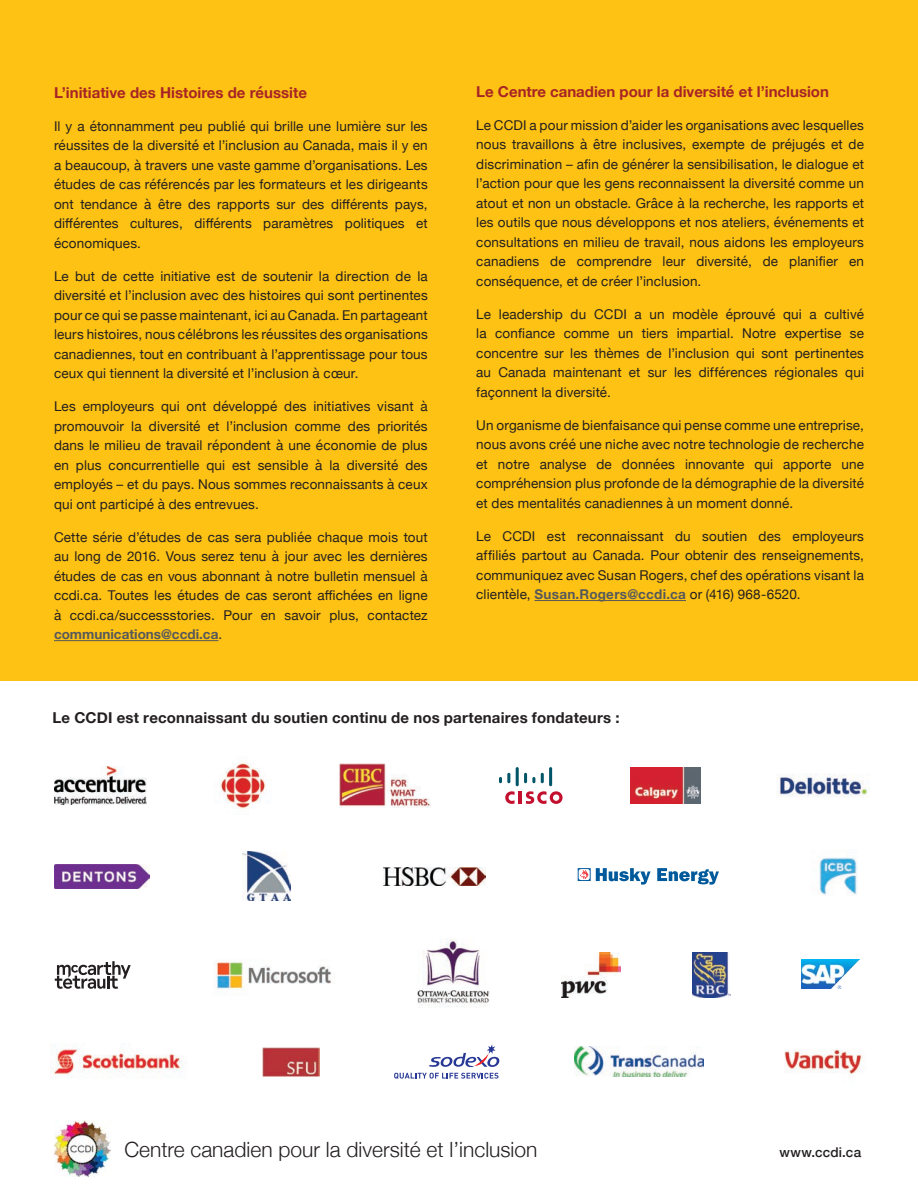
<style>
.page{position:relative;width:918px;height:1188px;background:#fff}
.page>*{position:absolute;margin:0;border:0;box-sizing:border-box;transform-origin:0 0}
.t1{font:300 21px "Helvetica Neue";color:#231f20}
.t2{font:700 15px "Helvetica Neue";color:#a72426}
.About_text_para{font:700 15px "Helvetica Neue";letter-spacing:.015em;color:#231f20}
.About_text_para-2{font:13.5px/19.5px "Helvetica Neue";letter-spacing:.01em;color:#231f20;text-align:justify}
.t3{font:500 13.5px "Helvetica Neue";letter-spacing:.015em;color:#231f20}
.s1{font-weight:700;color:#57585a}
</style>
<div class="page">
<div style="left:0;top:0;width:918px;height:680px;background:#fec214"></div>
<hr style="left:54px;top:640px;width:164px;height:1px;background:#57585a">
<hr style="left:534px;top:600px;width:152px;height:1px;background:#57585a">
<img style="left:54px;top:1121px;width:56px;height:56px">
<img style="left:50px;top:1045px;width:137px;height:31px">
<img style="left:784px;top:1049px;width:79px;height:25px">
<svg style="left:394px;top:1044px;width:106px;height:35px"></svg>
<img style="left:574px;top:1046px;width:129px;height:31px">
<img style="left:262px;top:1047px;width:57px;height:29px">
<img style="left:417px;top:939px;width:73px;height:68px">
<img style="left:562px;top:953px;width:58px;height:44px">
<img style="left:692px;top:952px;width:38px;height:46px">
<img style="left:802px;top:960px;width:58px;height:29px">
<svg style="left:55px;top:961px;width:76px;height:28px"></svg>
<img style="left:214px;top:960px;width:117px;height:30px">
<img style="left:819px;top:857px;width:39px;height:38px">
<svg style="left:578px;top:868px;width:73px;height:17px"></svg>
<svg style="left:657px;top:868px;width:62px;height:17px"></svg>
<img style="left:55px;top:864px;width:94px;height:24px">
<img style="left:242px;top:852px;width:49px;height:49px">
<img style="left:383px;top:867px;width:102px;height:18px">
<img style="left:777px;top:774px;width:91px;height:23px">
<img style="left:220px;top:763px;width:46px;height:46px">
<svg style="left:505px;top:791px;width:58px;height:13px"></svg>
<svg style="left:499px;top:773px;width:11px;height:10px"></svg>
<hr style="left:516px;top:767px;width:3px;height:19px;background:#005467;border-radius:2px">
<svg style="left:524px;top:773px;width:11px;height:10px"></svg>
<svg style="left:541px;top:773px;width:3px;height:10px"></svg>
<hr style="left:549px;top:767px;width:3px;height:19px;background:#005467;border-radius:2px">
<img style="left:55px;top:766px;width:91px;height:39px">
<img style="left:631px;top:768px;width:70px;height:35px">
<img style="left:340px;top:764px;width:91px;height:43px">
<p class="t2" style="left:54px;top:81px;width:254px">L’initiative des Histoires de réussite</p>
<p class="About_text_para-2" style="left:54px;top:117px;width:375px">Il y a étonnamment peu publié qui brille une lumière sur les réussites de la diversité et l’inclusion au Canada, mais il y en a beaucoup, à travers une vaste gamme d’organisations. Les études de cas référencés par les formateurs et les dirigeants ont tendance à être des rapports sur des différents pays, différentes cultures, différents paramètres politiques et économiques.</p>
<p class="About_text_para-2" style="left:54px;top:267px;width:375px">Le but de cette initiative est de soutenir la direction de la diversité et l’inclusion avec des histoires qui sont pertinentes pour ce qui se passe maintenant, ici au Canada. En partageant leurs histoires, nous célébrons les réussites des organisations canadiennes, tout en contribuant à l’apprentissage pour tous ceux qui tiennent la diversité et l’inclusion à cœur.</p>
<p class="About_text_para-2" style="left:54px;top:397px;width:375px">Les employeurs qui ont développé des initiatives visant à promouvoir la diversité et l’inclusion comme des priorités dans le milieu de travail répondent à une économie de plus en plus concurrentielle qui est sensible à la diversité des employés – et du pays. Nous sommes reconnaissants à ceux qui ont participé à des entrevues.</p>
<p class="About_text_para-2" style="left:54px;top:528px;width:375px">Cette série d’études de cas sera publiée chaque mois tout au long de 2016. Vous serez tenu à jour avec les dernières études de cas en vous abonnant à notre bulletin mensuel à ccdi.ca. Toutes les études de cas seront affichées en ligne à ccdi.ca/successstories. Pour en savoir plus, contactez <span class="s1">communications@ccdi.ca</span>.</p>
<p class="t2" style="left:476px;top:80px;width:354px">Le Centre canadien pour la diversité et l’inclusion</p>
<p class="About_text_para-2" style="left:476px;top:116px;width:389px">Le CCDI a pour mission d’aider les organisations avec lesquelles nous travaillons à être inclusives, exempte de préjugés et de discrimination – afin de générer la sensibilisation, le dialogue et l’action pour que les gens reconnaissent la diversité comme un atout et non un obstacle. Grâce à la recherche, les rapports et les outils que nous développons et nos ateliers, événements et consultations en milieu de travail, nous aidons les employeurs canadiens de comprendre leur diversité, de planifier en conséquence, et de créer l’inclusion.</p>
<p class="About_text_para-2" style="left:476px;top:305px;width:389px">Le leadership du CCDI a un modèle éprouvé qui a cultivé la confiance comme un tiers impartial. Notre expertise se concentre sur les thèmes de l’inclusion qui sont pertinentes au Canada maintenant et sur les différences régionales qui façonnent la diversité.</p>
<p class="About_text_para-2" style="left:476px;top:416px;width:389px">Un organisme de bienfaisance qui pense comme une entreprise, nous avons créé une niche avec notre technologie de recherche et notre analyse de données innovante qui apporte une compréhension plus profonde de la démographie de la diversité et des mentalités canadiennes à un moment donné.</p>
<p class="About_text_para-2" style="left:476px;top:527px;width:389px">Le CCDI est reconnaissant du soutien des employeurs affiliés partout au Canada. Pour obtenir des renseignements, communiquez avec Susan Rogers, chef des opérations visant la clientèle, <span class="s1">Susan.Rogers@ccdi.ca</span> or (416) 968-6520.</p>
<p class="About_text_para" style="left:53px;top:706px;width:569px">Le CCDI est reconnaissant du soutien continu de nos partenaires fondateurs :</p>
<p class="t1" style="left:124px;top:1132px;width:415px">Centre canadien pour la diversité et l’inclusion</p>
<p class="t3" style="left:779px;top:1141px;width:83px">www.ccdi.ca</p>
</div>
